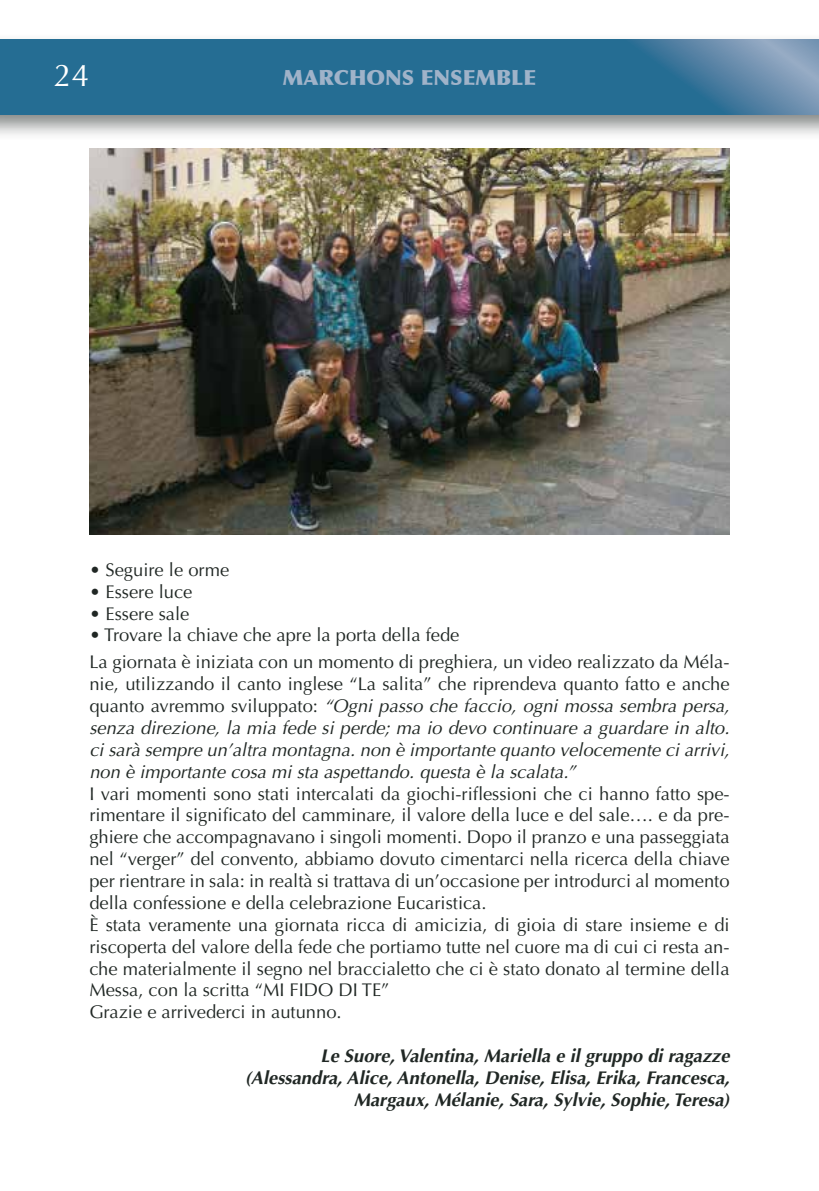
<style>
.page{position:relative;width:819px;height:1191px;background:#fff}
.page>*{position:absolute;margin:0;border:0;box-sizing:border-box;transform-origin:0 0}
.t1{font:31.5px "Optima";color:#fff}
.t2{font:900 21px "Optima";color:#a0b3c9}
.t3{font:18.38px/21.9px "Optima";color:#202724}
.t4{font:italic 18.38px/21.9px "Optima";color:#202724;text-align:justify}
.t5{font:italic 700 18.38px/21.9px "Optima";color:#202724;text-align:right}
.s1{font-style:normal}
</style>
<div class="page">
<div style="left:0;top:33px;width:819px;height:108px;background:#202724;opacity:.55"></div>
<svg style="left:0;top:40px;width:819px;height:74px;background:#2f7297"></svg>
<img style="left:89px;top:149px;width:640px;height:385px">
<h1 class="t1" style="left:54px;top:57px;width:37px">24</h1>
<p class="t2" style="left:283px;top:65px;width:255px">MARCHONS ENSEMBLE</p>
<p class="t3" style="left:89px;top:559px;width:141px">• Seguire le orme</p>
<p class="t3" style="left:89px;top:581px;width:105px">• Essere luce</p>
<p class="t3" style="left:89px;top:602px;width:101px">• Essere sale</p>
<p class="t3" style="left:89px;top:622px;width:641px;line-height:26.8px">• Trovare la chiave che apre la porta della fede<br>La giornata è iniziata con un momento di preghiera, un video realizzato da Méla-</p>
<p class="t4" style="left:89px;top:673px;width:642px"><span class="s1">nie, utilizzando il canto inglese “La salita” che riprendeva quanto fatto e anche quanto avremmo sviluppato:</span> “Ogni passo che faccio, ogni mossa sembra persa, senza direzione, la mia fede si perde; ma io devo continuare a guardare in alto. ci sarà sempre un’altra montagna. non è importante quanto velocemente ci arrivi, non è importante cosa mi sta aspettando. questa è la scalata.”</p>
<p class="t3" style="left:89px;top:782px;width:642px">I vari momenti sono stati intercalati da giochi-riflessioni che ci hanno fatto spe&shy;rimentare il significato del camminare, il valore della luce e del sale…. e da pre&shy;ghiere che accompagnavano i singoli momenti. Dopo il pranzo e una passeggiata nel “verger” del convento, abbiamo dovuto cimentarci nella ricerca della chiave per rientrare in sala: in realtà si trattava di un’occasione per introdurci al momento della confessione e della celebrazione Eucaristica.<br>È stata veramente una giornata ricca di amicizia, di gioia di stare insieme e di riscoperta del valore della fede che portiamo tutte nel cuore ma di cui ci resta an&shy;che materialmente il segno nel braccialetto che ci è stato donato al termine della Messa, con la scritta “MI FIDO DI TE”<br>Grazie e arrivederci in autunno.</p>
<p class="t5" style="left:245px;top:1045px;width:486px">Le Suore, Valentina, Mariella e il gruppo di ragazze (Alessandra, Alice, Antonella, Denise, Elisa, Erika, Francesca,<br>Margaux, Mélanie, Sara, Sylvie, Sophie, Teresa)</p>
</div>
